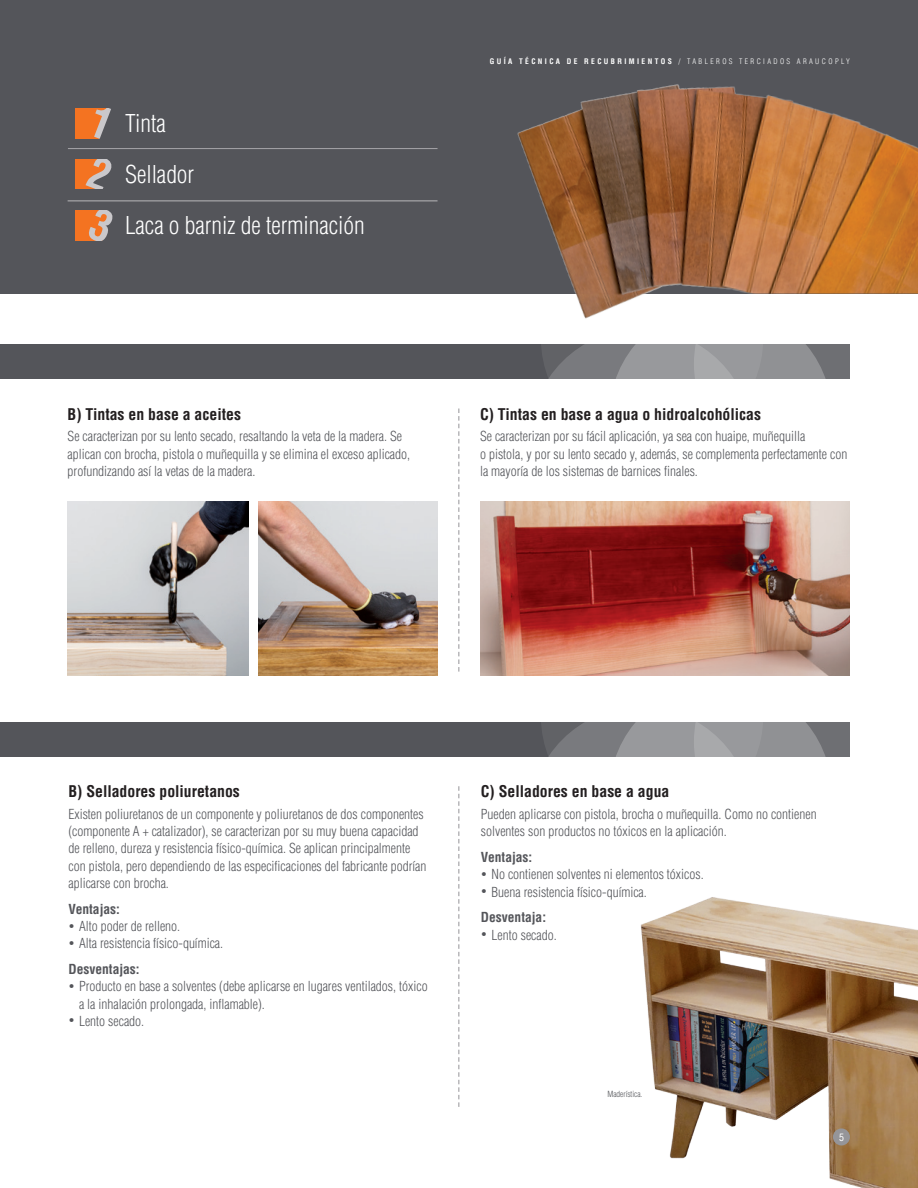
<style>
.page{position:relative;width:918px;height:1188px;background:#fff}
.page>*{position:absolute;margin:0;border:0;box-sizing:border-box;transform-origin:0 0}
.t1{font:300 condensed 24px "Helvetica LT Std";color:#fff}
.t2{font:700 condensed 15.75px "Helvetica LT Std";color:#231f20}
.t3{font:300 condensed 13.5px/17.2px "Helvetica LT Std";color:#54555a}
.t4{font:700 condensed 13.5px "Helvetica LT Std";color:#54555a}
.t5{font:condensed 10.05px "Helvetica LT Std";color:#fff}
.t6{font:300 condensed 8.25px "Helvetica LT Std";color:#54555a}
.t7{font:700 condensed 7.5px "Helvetica LT Std";letter-spacing:.32em;color:#fff}
.s1{font-weight:300}
.s2{font-size:10.5px}
</style>
<div class="page">
<img style="left:68px;top:501px;width:180px;height:175px">
<img style="left:259px;top:501px;width:179px;height:175px">
<img style="left:480px;top:501px;width:370px;height:175px">
<div style="left:0;top:722px;width:850px;height:34px;background:#54555a"></div>
<svg style="left:541px;top:722px;width:309px;height:34px;background:#88898d"></svg>
<div style="left:0;top:344px;width:850px;height:34px;background:#54555a"></div>
<svg style="left:541px;top:344px;width:309px;height:34px;background:#88898d"></svg>
<div style="left:0;top:0;width:918px;height:293px;background:#54555a"></div>
<img style="left:704px;top:86px;width:214px;height:208px">
<img style="left:504px;top:84px;width:200px;height:235px">
<hr style="left:68px;top:148px;width:370px;height:1px;background:#a7a6a9">
<hr style="left:68px;top:201px;width:370px;height:1px;background:#b8b7ba">
<svg style="left:458px;top:786px;width:2px;height:321px"></svg>
<svg style="left:458px;top:409px;width:2px;height:263px"></svg>
<img style="left:640px;top:897px;width:278px;height:291px">
<div style="left:833px;top:1128px;width:17px;height:17px;background:#959599;border-radius:50%"></div>
<svg style="left:76px;top:108px;width:33px;height:31px"></svg>
<svg style="left:76px;top:159px;width:32px;height:30px"></svg>
<svg style="left:76px;top:210px;width:33px;height:31px"></svg>
<p class="t1" style="left:125px;top:108px;width:42px">Tinta</p>
<p class="t1" style="left:125px;top:159px;width:71px">Sellador</p>
<p class="t1" style="left:125px;top:210px;width:241px">Laca o barniz de terminación</p>
<p class="t2" style="left:68px;top:404px;width:175px">B) Tintas en base a aceites</p>
<p class="t3" style="left:68px;top:428px;width:344px">Se caracterizan por su lento secado, resaltando la veta de la madera. Se aplican con brocha, pistola o muñequilla y se elimina el exceso aplicado, profundizando así la vetas de la madera.</p>
<p class="t7" style="left:490px;top:56px;width:362px">GUÍA TÉCNICA DE RECUBRIMIENTOS <span class="s1">/ TABLEROS TERCIADOS ARAUCOPLY</span></p>
<p class="t2" style="left:480px;top:404px;width:283px">C) Tintas en base a agua o hidroalcohólicas</p>
<p class="t3" style="left:480px;top:428px;width:327px">Se caracterizan por su fácil aplicación, ya sea con huaipe, muñequilla</p>
<p class="t3" style="left:480px;top:445px;width:369px">o pistola, y por su lento secado y, además, se complementa perfectamente con la mayoría de los sistemas de barnices finales.</p>
<p class="t2" style="left:68px;top:782px;width:173px">B) Selladores poliuretanos</p>
<p class="t3" style="left:68px;top:805px;width:360px">Existen poliuretanos de un componente y poliuretanos de dos componentes (componente A + catalizador), se caracterizan por su muy buena capacidad de relleno, dureza y resistencia físico-química. Se aplican principalmente con pistola, pero dependiendo de las especificaciones del fabricante podrían aplicarse con brocha.</p>
<p class="t4" style="left:68px;top:900px;width:53px">Ventajas:</p>
<p class="t3" style="left:68px;top:917px;width:113px"><span class="s2">•</span> Alto poder de relleno.</p>
<p class="t3" style="left:68px;top:935px;width:156px"><span class="s2">•</span> Alta resistencia físico-química.</p>
<p class="t4" style="left:68px;top:961px;width:73px">Desventajas:</p>
<p class="t3" style="left:68px;top:978px;width:361px"><span class="s2">•</span> Producto en base a solventes (debe aplicarse en lugares ventilados, tóxico</p>
<p class="t3" style="left:79px;top:995px;width:187px">a la inhalación prolongada, inflamable).</p>
<p class="t3" style="left:68px;top:1012px;width:77px"><span class="s2">•</span> Lento secado.</p>
<p class="t2" style="left:481px;top:782px;width:190px">C) Selladores en base a agua</p>
<p class="t3" style="left:481px;top:805px;width:337px">Pueden aplicarse con pistola, brocha o muñequilla. Como no contienen solventes son productos no tóxicos en la aplicación.</p>
<p class="t4" style="left:481px;top:849px;width:53px">Ventajas:</p>
<p class="t3" style="left:481px;top:866px;width:224px"><span class="s2">•</span> No contienen solventes ni elementos tóxicos.</p>
<p class="t3" style="left:481px;top:883px;width:167px"><span class="s2">•</span> Buena resistencia físico-química.</p>
<p class="t4" style="left:481px;top:909px;width:67px">Desventaja:</p>
<p class="t3" style="left:481px;top:926px;width:77px"><span class="s2">•</span> Lento secado.</p>
<p class="t6" style="left:607px;top:1089px;width:37px">Maderística.</p>
<p class="t5" style="left:839px;top:1131px;width:7px">5</p>
</div>
